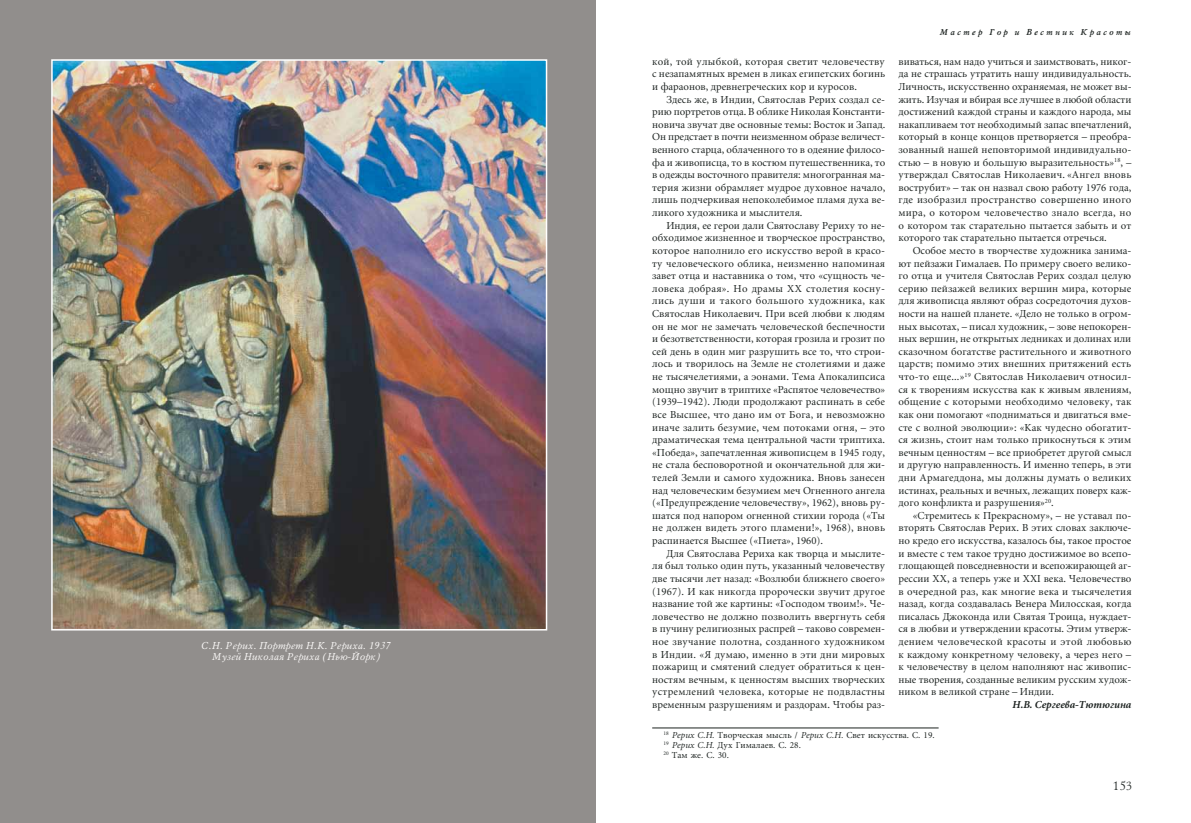
<style>
.page{position:relative;width:1191px;height:823px;background:#fff}
.page>*{position:absolute;margin:0;border:0;box-sizing:border-box;transform-origin:0 0}
.t1{font:12px "Lazurski C";color:#1d2321}
.t2{font:10.5px/12.6px "Miniature C";color:#1d2321;text-align:justify}
.t3{font:italic 700 10.5px "Miniature C";color:#1d2321}
.t4{font:italic 10px/11px "Mysl C";letter-spacing:.005em;color:#f9f7f6;text-align:center}
.t5{font:9px/9.7px "Miniature C";letter-spacing:.005em;color:#1d2321}
.t6{font:italic 700 8.5px "Mysl C";letter-spacing:.25em;color:#1d2321}
.s1{font-style:italic}
</style>
<div class="page">
<hr style="left:652px;top:727px;width:286px;height:1px;background:#1d2321">
<div style="left:0;top:0;width:595px;height:822px;background:#918e8c"></div>
<img style="left:51px;top:59px;width:497px;height:572px">
<p class="t4" style="left:201px;top:640px;width:191px">С.Н. Рерих. Портрет Н.К. Рериха. 1937<br>Музей Николая Рериха (Нью-Йорк)</p>
<p class="t6" style="left:939px;top:27px;width:193px">Мастер Гор и Вестник Красоты</p>
<p class="t2" style="left:652px;top:55px;width:234px">кой, той улыбкой, которая светит человечеству с незапамятных времен в ликах египетских богинь и фараонов, древнегреческих кор и куросов.</p>
<p class="t2" style="left:652px;top:93px;width:234px;text-indent:14px">Здесь же, в Индии, Святослав Рерих создал се&shy;рию портретов отца. В облике Николая Константи&shy;новича звучат две основные темы: Восток и Запад.<br>Он предстает в почти неизменном образе величест&shy;венного старца, облаченного то в одеяние филосо&shy;фа и живописца, то в костюм путешественника, то в одежды восточного правителя: многогранная ма&shy;терия жизни обрамляет мудрое духовное начало, лишь подчеркивая непоколебимое пламя духа ве&shy;ликого художника и мыслителя.</p>
<p class="t2" style="left:652px;top:219px;width:234px;text-indent:14px">Индия, ее герои дали Святославу Рериху то не&shy;обходимое жизненное и творческое пространство, которое наполнило его искусство верой в красо&shy;ту человеческого облика, неизменно напоминая завет отца и наставника о том, что «сущность че&shy;ловека добрая». Но драмы ХХ столетия косну&shy;лись души и такого большого художника, как Святослав Николаевич. При всей любви к людям он не мог не замечать человеческой беспечности и безответственности, которая грозила и грозит по сей день в один миг разрушить все то, что строи&shy;лось и творилось на Земле не столетиями и даже не тысячелетиями, а эонами. Тема Апокалипсиса мощно звучит в триптихе «Распятое человечество» (1939–1942). Люди продолжают распинать в себе все Высшее, что дано им от Бога, и невозможно иначе залить безумие, чем потоками огня, – это драматическая тема центральной части триптиха. «Победа», запечатленная живописцем в 1945 году, не стала бесповоротной и окончательной для жи&shy;телей Земли и самого художника. Вновь занесен над человеческим безумием меч Огненного ангела («Предупреждение человечеству», 1962), вновь ру&shy;шатся под напором огненной стихии города («Ты не должен видеть этого пламени!», 1968), вновь распинается Высшее («Пиета», 1960).</p>
<p class="t2" style="left:652px;top:547px;width:234px;text-indent:14px">Для Святослава Рериха как творца и мыслите&shy;ля был только один путь, указанный человечеству две тысячи лет назад: «Возлюби ближнего своего» (1967). И как никогда пророчески звучит другое название той же картины: «Господом твоим!». Че&shy;ловечество не должно позволить ввергнуть себя в пучину религиозных распрей – таково современ&shy;ное звучание полотна, созданного художником в Индии. «Я думаю, именно в эти дни мировых пожарищ и смятений следует обратиться к цен&shy;ностям вечным, к ценностям высших творческих устремлений человека, которые не подвластны временным разрушениям и раздорам. Чтобы раз-</p>
<p class="t2" style="left:898px;top:55px;width:235px">виваться, нам надо учиться и заимствовать, никог&shy;да не страшась утратить нашу индивидуальность.<br>Личность, искусственно охраняемая, не может вы&shy;жить. Изучая и вбирая все лучшее в любой области достижений каждой страны и каждого народа, мы накапливаем тот необходимый запас впечатлений, который в конце концов претворяется – преобра&shy;зованный нашей неповторимой индивидуально&shy;стью – в новую и большую выразительность»<sup>18</sup>, – утверждал Святослав Николаевич. «Ангел вновь вострубит» – так он назвал свою работу 1976 года, где изобразил пространство совершенно иного мира, о котором человечество знало всегда, но о котором так старательно пытается забыть и от которого так старательно пытается отречься.</p>
<p class="t2" style="left:898px;top:244px;width:235px;text-indent:14px">Особое место в творчестве художника занима&shy;ют пейзажи Гималаев. По примеру своего велико&shy;го отца и учителя Святослав Рерих создал целую серию пейзажей великих вершин мира, которые для живописца являют образ сосредоточия духов&shy;ности на нашей планете. «Дело не только в огром&shy;ных высотах, – писал художник, – зове непокорен&shy;ных вершин, не открытых ледниках и долинах или сказочном богатстве растительного и животного царств; помимо этих внешних притяжений есть что-то еще...»<sup>19</sup> Святослав Николаевич относил&shy;ся к творениям искусства как к живым явлениям, общение с которыми необходимо человеку, так как они помогают «подниматься и двигаться вме&shy;сте с волной эволюции»: «Как чудесно обогатит&shy;ся жизнь, стоит нам только прикоснуться к этим вечным ценностям – все приобретет другой смысл и другую направленность. И именно теперь, в эти дни Армагеддона, мы должны думать о великих истинах, реальных и вечных, лежащих поверх каж&shy;дого конфликта и разрушения»<sup>20</sup>.</p>
<p class="t2" style="left:898px;top:509px;width:234px;text-indent:14px">«Стремитесь к Прекрасному», – не уставал по&shy;вторять Святослав Рерих. В этих словах заключе&shy;но кредо его искусства, казалось бы, такое простое и вместе с тем такое трудно достижимое во всепо&shy;глощающей повседневности и всепожирающей аг&shy;рессии ХХ, а теперь уже и ХХI века. Человечество в очередной раз, как многие века и тысячелетия назад, когда создавалась Венера Милосская, когда писалась Джоконда или Святая Троица, нуждает&shy;ся в любви и утверждении красоты. Этим утверж&shy;дением человеческой красоты и этой любовью к каждому конкретному человеку, а через него – к человечеству в целом наполняют нас живопис&shy;ные творения, созданные великим русским худож&shy;ником в великой стране – Индии.</p>
<p class="t3" style="left:1012px;top:699px;width:120px">Н.В. Сергеева-Тютюгина</p>
<p class="t5" style="left:663px;top:730px;width:273px"><sup>18</sup> <span class="s1">Рерих С.Н.</span> Творческая мысль / <span class="s1">Рерих С.Н.</span> Свет искусства. С. 19.<br><sup>19</sup> <span class="s1">Рерих С.Н.</span> Дух Гималаев. С. 28.<br><sup>20</sup> Там же. С. 30.</p>
<p class="t1" style="left:1112px;top:777px;width:21px">153</p>
</div>
